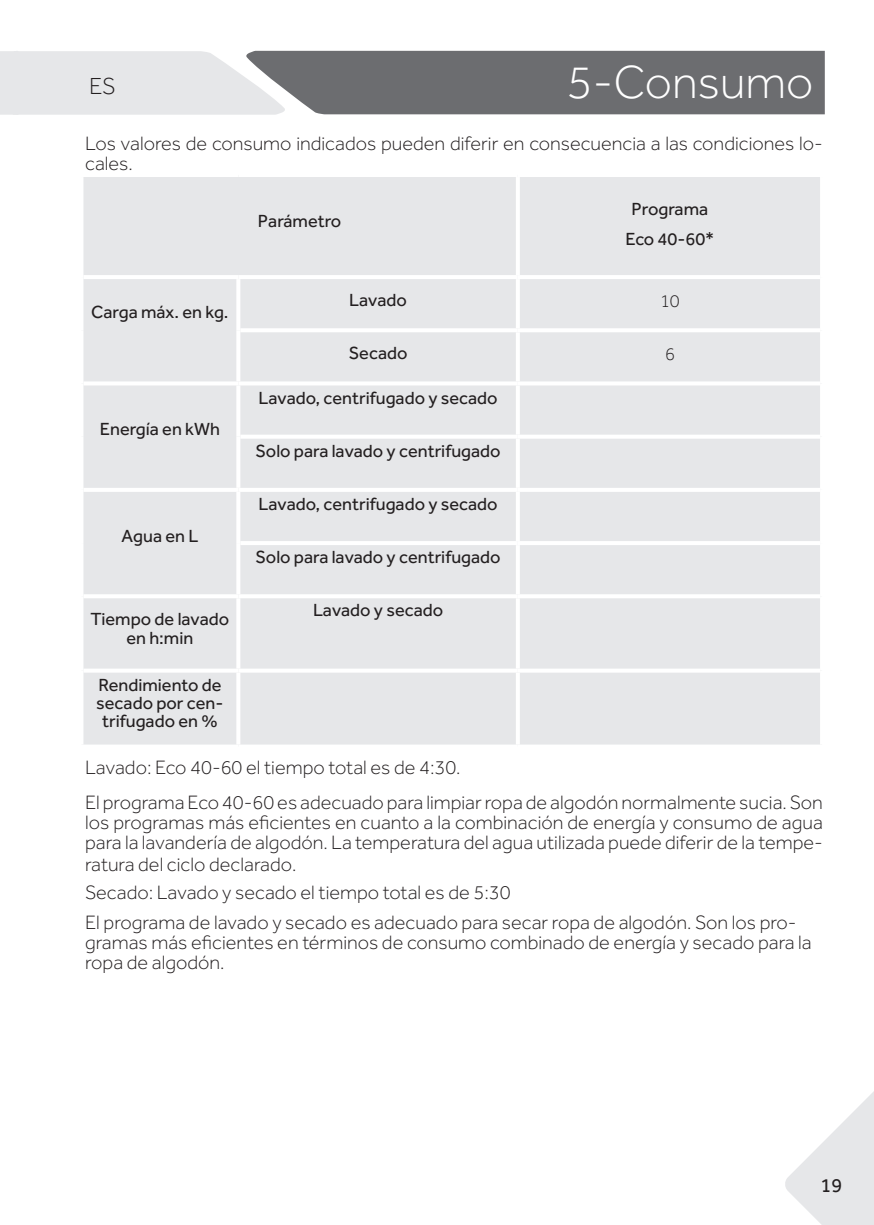
<style>
.page{position:relative;width:874px;height:1225px;background:#fff}
.page>*{position:absolute;margin:0;border:0;box-sizing:border-box;transform-origin:0 0}
.t1{font:300 48px "Effra";color:#fff}
.t2{font:300 24px "Effra";color:#231f20}
.t3{font:300 20px/20px "Effra";color:#231f20}
.t4{font:20px "Effra";color:#231f20}
.t5{font:18.2px/18.2px "Effra";color:#231f20;text-align:center}
.t6{font:300 18.2px "Effra";color:#231f20}
</style>
<div class="page">
<svg style="left:785px;top:1092px;width:88px;height:133px"></svg>
<svg style="left:0;top:51px;width:824px;height:64px;background:#d2d2d4"></svg>
<div style="left:319px;top:51px;width:493px;height:62px;background:#6c6d70"></div>
<div style="left:83px;top:177px;width:736px;height:567px;background:#e6e7e9"></div>
<svg style="left:515px;top:177px;width:4px;height:98px"></svg>
<svg style="left:819px;top:177px;width:1px;height:98px"></svg>
<hr style="left:236px;top:279px;width:4px;height:51px;background:#fff">
<svg style="left:515px;top:279px;width:4px;height:49px"></svg>
<svg style="left:819px;top:279px;width:1px;height:49px"></svg>
<hr style="left:236px;top:330px;width:4px;height:51px;background:#fff">
<svg style="left:515px;top:332px;width:4px;height:49px"></svg>
<svg style="left:819px;top:332px;width:1px;height:50px"></svg>
<hr style="left:236px;top:385px;width:4px;height:52px;background:#fff">
<svg style="left:515px;top:385px;width:4px;height:50px"></svg>
<svg style="left:819px;top:385px;width:1px;height:50px"></svg>
<hr style="left:236px;top:437px;width:4px;height:51px;background:#fff">
<svg style="left:515px;top:439px;width:4px;height:49px"></svg>
<svg style="left:819px;top:439px;width:1px;height:49px"></svg>
<hr style="left:236px;top:492px;width:4px;height:51px;background:#fff">
<svg style="left:515px;top:492px;width:4px;height:49px"></svg>
<svg style="left:819px;top:492px;width:1px;height:49px"></svg>
<hr style="left:236px;top:543px;width:4px;height:51px;background:#fff">
<svg style="left:515px;top:545px;width:4px;height:49px"></svg>
<svg style="left:819px;top:545px;width:1px;height:49px"></svg>
<hr style="left:236px;top:598px;width:4px;height:70px;background:#fff">
<svg style="left:515px;top:598px;width:4px;height:70px"></svg>
<svg style="left:819px;top:598px;width:1px;height:71px"></svg>
<hr style="left:236px;top:672px;width:4px;height:72px;background:#fff">
<svg style="left:515px;top:672px;width:4px;height:72px"></svg>
<svg style="left:819px;top:673px;width:1px;height:71px"></svg>
<hr style="left:83px;top:275px;width:155px;height:4px;background:#fff">
<hr style="left:238px;top:275px;width:279px;height:4px;background:#fff">
<hr style="left:517px;top:275px;width:302px;height:4px;background:#fff">
<hr style="left:240px;top:328px;width:277px;height:4px;background:#fff">
<hr style="left:517px;top:328px;width:302px;height:4px;background:#fff">
<hr style="left:83px;top:381px;width:155px;height:4px;background:#fff">
<hr style="left:238px;top:381px;width:279px;height:4px;background:#fff">
<hr style="left:517px;top:381px;width:302px;height:4px;background:#fff">
<hr style="left:240px;top:435px;width:277px;height:4px;background:#fff">
<hr style="left:517px;top:435px;width:302px;height:4px;background:#fff">
<hr style="left:83px;top:488px;width:155px;height:4px;background:#fff">
<hr style="left:238px;top:488px;width:279px;height:4px;background:#fff">
<hr style="left:517px;top:488px;width:302px;height:4px;background:#fff">
<hr style="left:240px;top:541px;width:277px;height:4px;background:#fff">
<hr style="left:517px;top:541px;width:302px;height:4px;background:#fff">
<hr style="left:83px;top:594px;width:155px;height:4px;background:#fff">
<hr style="left:238px;top:594px;width:279px;height:4px;background:#fff">
<hr style="left:517px;top:594px;width:302px;height:4px;background:#fff">
<svg style="left:83px;top:668px;width:155px;height:4px"></svg>
<svg style="left:238px;top:668px;width:279px;height:4px"></svg>
<svg style="left:517px;top:668px;width:302px;height:4px"></svg>
<svg style="left:83px;top:744px;width:153px;height:1px"></svg>
<svg style="left:240px;top:744px;width:276px;height:1px"></svg>
<svg style="left:520px;top:744px;width:300px;height:1px"></svg>
<p class="t2" style="left:89px;top:72px;width:28px">ES</p>
<h1 class="t1" style="left:566px;top:55px;width:248px">5-Consumo</h1>
<p class="t3" style="left:85px;top:133px;width:739px">Los valores de consumo indicados pueden diferir en consecuencia a las condiciones lo&shy;cales.</p>
<p class="t5" style="left:91px;top:303px;width:139px">Carga máx. en kg.</p>
<p class="t5" style="left:100px;top:420px;width:122px">Energía en kWh</p>
<p class="t5" style="left:121px;top:526px;width:78px">Agua en L</p>
<p class="t5" style="left:90px;top:610px;width:140px">Tiempo de lavado en h:min</p>
<p class="t5" style="left:96px;top:675px;width:129px">Rendimiento de secado por cen&shy;trifugado en %</p>
<p class="t5" style="left:258px;top:211px;width:85px">Parámetro</p>
<p class="t5" style="left:625px;top:194px;width:90px;line-height:29.6px">Programa<br>Eco 40-60*</p>
<p class="t5" style="left:349px;top:291px;width:59px">Lavado</p>
<p class="t6" style="left:659px;top:290px;width:21px">10</p>
<p class="t5" style="left:348px;top:344px;width:60px">Secado</p>
<p class="t6" style="left:664px;top:343px;width:11px">6</p>
<p class="t5" style="left:258px;top:388px;width:240px">Lavado, centrifugado y secado</p>
<p class="t5" style="left:255px;top:441px;width:246px">Solo para lavado y centrifugado</p>
<p class="t5" style="left:258px;top:494px;width:240px">Lavado, centrifugado y secado</p>
<p class="t5" style="left:255px;top:548px;width:246px">Solo para lavado y centrifugado</p>
<p class="t5" style="left:313px;top:601px;width:132px">Lavado y secado</p>
<p class="t3" style="left:85px;top:749px;width:739px;line-height:35.6px">Lavado: Eco 40-60 el tiempo total es de 4:30.<br>El programa Eco 40-60 es adecuado para limpiar ropa de algodón normalmente sucia. Son</p>
<p class="t3" style="left:85px;top:812px;width:739px">los programas más eficientes en cuanto a la combinación de energía y consumo de agua para la lavandería de algodón. La temperatura del agua utilizada puede diferir de la tempe-</p>
<p class="t3" style="left:85px;top:850px;width:427px;line-height:27.6px">ratura del ciclo declarado.<br>Secado: Lavado y secado el tiempo total es de 5:30</p>
<p class="t3" style="left:85px;top:912px;width:727px">El programa de lavado y secado es adecuado para secar ropa de algodón. Son los pro&shy;gramas más eficientes en términos de consumo combinado de energía y secado para la ropa de algodón.</p>
<p class="t4" style="left:820px;top:1173px;width:23px">19</p>
</div>
